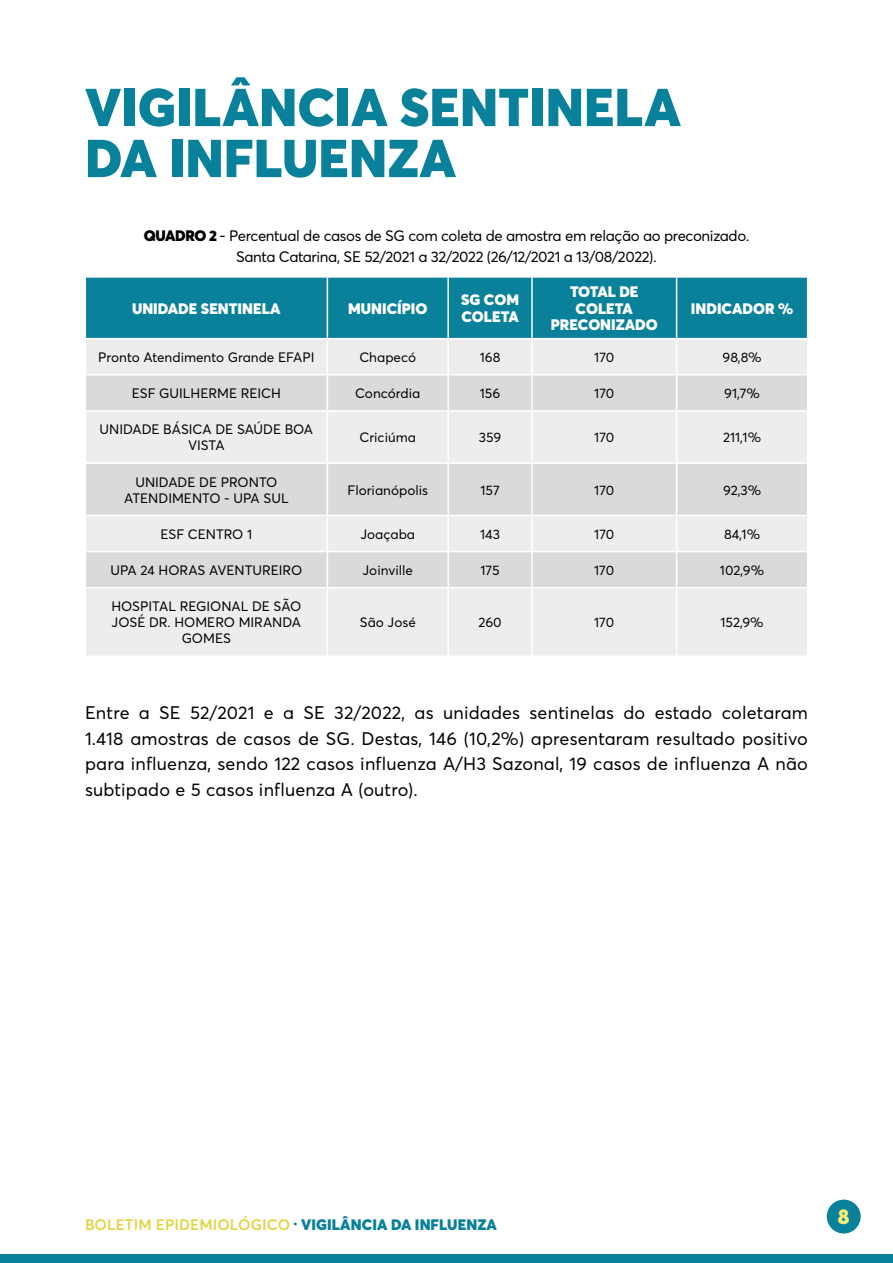
<style>
.page{position:relative;width:893px;height:1263px;background:#fff}
.page>*{position:absolute;margin:0;border:0;box-sizing:border-box;transform-origin:0 0}
.t1{font:900 52.5px/51px "Averta";letter-spacing:.005em;color:#09819b}
.t2{font:900 21px "Averta";color:#f9ed72}
.t3{font:18px/25.5px "Averta";letter-spacing:.01em;color:#000;text-align:justify}
.t4{font:15px/21px "Averta";letter-spacing:-.025em;color:#000;text-align:center}
.t5{font:900 15px/16.5px "Averta";color:#fff}
.t6{font:900 15px "Averta";letter-spacing:.005em;color:#09819b}
.t7{font:13.5px/16.2px "Averta";color:#000;text-align:center}
.s1{font-weight:900}
.s2{font-weight:600;color:#e3d342}
</style>
<div class="page">
<div style="left:0;top:1254px;width:893px;height:9px;background:#09819b"></div>
<div style="left:827px;top:1199px;width:34px;height:34px;background:#09819b;border-radius:50%"></div>
<div style="left:86px;top:278px;width:721px;height:60px;background:#09819b"></div>
<div style="left:86px;top:339px;width:721px;height:316px;background:#ededed"></div>
<div style="left:86px;top:375px;width:721px;height:35px;background:#dadada"></div>
<div style="left:86px;top:464px;width:721px;height:51px;background:#dadada"></div>
<div style="left:86px;top:552px;width:721px;height:35px;background:#dadada"></div>
<hr style="left:327px;top:278px;width:1px;height:60px;background:#fff">
<hr style="left:447px;top:278px;width:2px;height:60px;background:#fff">
<hr style="left:531px;top:278px;width:2px;height:60px;background:#fff">
<hr style="left:676px;top:278px;width:1px;height:60px;background:#fff">
<hr style="left:327px;top:339px;width:1px;height:35px;background:#fff">
<hr style="left:447px;top:339px;width:2px;height:35px;background:#fff">
<hr style="left:531px;top:339px;width:2px;height:35px;background:#fff">
<hr style="left:676px;top:339px;width:1px;height:35px;background:#fff">
<hr style="left:85px;top:374px;width:242px;height:1px;background:#fff">
<hr style="left:327px;top:374px;width:121px;height:1px;background:#fff">
<hr style="left:327px;top:375px;width:1px;height:35px;background:#fff">
<hr style="left:448px;top:374px;width:84px;height:1px;background:#fff">
<hr style="left:447px;top:375px;width:2px;height:35px;background:#fff">
<hr style="left:532px;top:374px;width:145px;height:1px;background:#fff">
<hr style="left:531px;top:375px;width:2px;height:35px;background:#fff">
<hr style="left:677px;top:374px;width:131px;height:1px;background:#fff">
<hr style="left:676px;top:375px;width:1px;height:35px;background:#fff">
<hr style="left:85px;top:410px;width:242px;height:2px;background:#fff">
<hr style="left:327px;top:410px;width:121px;height:2px;background:#fff">
<hr style="left:327px;top:412px;width:1px;height:50px;background:#fff">
<hr style="left:448px;top:410px;width:84px;height:2px;background:#fff">
<hr style="left:447px;top:412px;width:2px;height:50px;background:#fff">
<hr style="left:532px;top:410px;width:145px;height:2px;background:#fff">
<hr style="left:531px;top:412px;width:2px;height:50px;background:#fff">
<hr style="left:677px;top:410px;width:131px;height:2px;background:#fff">
<hr style="left:676px;top:412px;width:1px;height:50px;background:#fff">
<hr style="left:85px;top:462px;width:242px;height:2px;background:#fff">
<hr style="left:327px;top:462px;width:121px;height:2px;background:#fff">
<hr style="left:327px;top:464px;width:1px;height:51px;background:#fff">
<hr style="left:448px;top:462px;width:84px;height:2px;background:#fff">
<hr style="left:447px;top:464px;width:2px;height:51px;background:#fff">
<hr style="left:532px;top:462px;width:145px;height:2px;background:#fff">
<hr style="left:531px;top:464px;width:2px;height:51px;background:#fff">
<hr style="left:677px;top:462px;width:131px;height:2px;background:#fff">
<hr style="left:676px;top:464px;width:1px;height:51px;background:#fff">
<hr style="left:85px;top:515px;width:242px;height:1px;background:#fff">
<hr style="left:327px;top:515px;width:121px;height:1px;background:#fff">
<hr style="left:327px;top:516px;width:1px;height:35px;background:#fff">
<hr style="left:448px;top:515px;width:84px;height:1px;background:#fff">
<hr style="left:447px;top:516px;width:2px;height:35px;background:#fff">
<hr style="left:532px;top:515px;width:145px;height:1px;background:#fff">
<hr style="left:531px;top:516px;width:2px;height:35px;background:#fff">
<hr style="left:677px;top:515px;width:131px;height:1px;background:#fff">
<hr style="left:676px;top:516px;width:1px;height:35px;background:#fff">
<hr style="left:85px;top:551px;width:242px;height:1px;background:#fff">
<hr style="left:327px;top:551px;width:121px;height:1px;background:#fff">
<hr style="left:327px;top:552px;width:1px;height:35px;background:#fff">
<hr style="left:448px;top:551px;width:84px;height:1px;background:#fff">
<hr style="left:447px;top:552px;width:2px;height:35px;background:#fff">
<hr style="left:532px;top:551px;width:145px;height:1px;background:#fff">
<hr style="left:531px;top:552px;width:2px;height:35px;background:#fff">
<hr style="left:677px;top:551px;width:131px;height:1px;background:#fff">
<hr style="left:676px;top:552px;width:1px;height:35px;background:#fff">
<hr style="left:85px;top:587px;width:242px;height:1px;background:#fff">
<hr style="left:327px;top:587px;width:121px;height:1px;background:#fff">
<hr style="left:327px;top:588px;width:1px;height:67px;background:#fff">
<hr style="left:448px;top:587px;width:84px;height:1px;background:#fff">
<hr style="left:447px;top:588px;width:2px;height:67px;background:#fff">
<hr style="left:532px;top:587px;width:145px;height:1px;background:#fff">
<hr style="left:531px;top:588px;width:2px;height:67px;background:#fff">
<hr style="left:677px;top:587px;width:131px;height:1px;background:#fff">
<hr style="left:676px;top:588px;width:1px;height:67px;background:#fff">
<h1 class="t1" style="left:85px;top:81px;width:597px">VIGILÂNCIA SENTINELA<br>DA INFLUENZA</h1>
<p class="t4" style="left:144px;top:225px;width:607px"><span class="s1">QUADRO 2</span> - Percentual de casos de SG com coleta de amostra em relação ao preconizado.<br>Santa Catarina, SE 52/2021 a 32/2022 (26/12/2021 a 13/08/2022).</p>
<p class="t5" style="left:132px;top:300px;width:150px">UNIDADE SENTINELA</p>
<p class="t5" style="left:348px;top:300px;width:81px">MUNICÍPIO</p>
<p class="t5" style="left:461px;top:292px;width:59px">SG COM<br>COLETA</p>
<p class="t5" style="left:551px;top:283px;width:109px;text-align:center">TOTAL DE<br>COLETA<br>PRECONIZADO</p>
<p class="t5" style="left:691px;top:300px;width:104px">INDICADOR %</p>
<p class="t7" style="left:98px;top:349px;width:218px">Pronto Atendimento Grande EFAPI</p>
<p class="t7" style="left:359px;top:349px;width:58px">Chapecó</p>
<p class="t7" style="left:480px;top:349px;width:22px">168</p>
<p class="t7" style="left:594px;top:349px;width:22px">170</p>
<p class="t7" style="left:722px;top:349px;width:41px">98,8%</p>
<p class="t7" style="left:132px;top:385px;width:151px">ESF GUILHERME REICH</p>
<p class="t7" style="left:355px;top:385px;width:67px">Concórdia</p>
<p class="t7" style="left:480px;top:385px;width:22px">156</p>
<p class="t7" style="left:594px;top:385px;width:22px">170</p>
<p class="t7" style="left:724px;top:385px;width:37px">91,7%</p>
<p class="t7" style="left:100px;top:421px;width:215px">UNIDADE BÁSICA DE SAÚDE BOA<br>VISTA</p>
<p class="t7" style="left:360px;top:429px;width:58px">Criciúma</p>
<p class="t7" style="left:479px;top:429px;width:24px">359</p>
<p class="t7" style="left:594px;top:429px;width:22px">170</p>
<p class="t7" style="left:723px;top:429px;width:40px">211,1%</p>
<p class="t7" style="left:124px;top:474px;width:166px">UNIDADE DE PRONTO<br>ATENDIMENTO - UPA SUL</p>
<p class="t7" style="left:347px;top:482px;width:82px">Florianópolis</p>
<p class="t7" style="left:480px;top:482px;width:21px">157</p>
<p class="t7" style="left:594px;top:482px;width:22px">170</p>
<p class="t7" style="left:723px;top:482px;width:40px">92,3%</p>
<p class="t7" style="left:160px;top:526px;width:93px">ESF CENTRO 1</p>
<p class="t7" style="left:360px;top:526px;width:56px">Joaçaba</p>
<p class="t7" style="left:480px;top:526px;width:21px">143</p>
<p class="t7" style="left:594px;top:526px;width:22px">170</p>
<p class="t7" style="left:724px;top:526px;width:38px">84,1%</p>
<p class="t7" style="left:111px;top:562px;width:193px">UPA 24 HORAS AVENTUREIRO</p>
<p class="t7" style="left:363px;top:562px;width:52px">Joinville</p>
<p class="t7" style="left:481px;top:562px;width:21px">175</p>
<p class="t7" style="left:594px;top:562px;width:22px">170</p>
<p class="t7" style="left:720px;top:562px;width:46px">102,9%</p>
<p class="t7" style="left:111px;top:598px;width:191px">HOSPITAL REGIONAL DE SÃO<br>JOSÉ DR. HOMERO MIRANDA<br>GOMES</p>
<p class="t7" style="left:360px;top:614px;width:57px">São José</p>
<p class="t7" style="left:478px;top:614px;width:25px">260</p>
<p class="t7" style="left:594px;top:614px;width:22px">170</p>
<p class="t7" style="left:720px;top:614px;width:45px">152,9%</p>
<p class="t3" style="left:85px;top:700px;width:724px">Entre a SE 52/2021 e a SE 32/2022, as unidades sentinelas do estado coletaram 1.418 amostras de casos de SG. Destas, 146 (10,2%) apresentaram resultado positivo para influenza, sendo 122 casos influenza A/H3 Sazonal, 19 casos de influenza A não subtipado e 5 casos influenza A (outro).</p>
<p class="t6" style="left:85px;top:1215px;width:413px"><span class="s2">BOLETIM EPIDEMIOLÓGICO</span> · VIGILÂNCIA DA INFLUENZA</p>
<h2 class="t2" style="left:838px;top:1203px;width:13px">8</h2>
</div>
